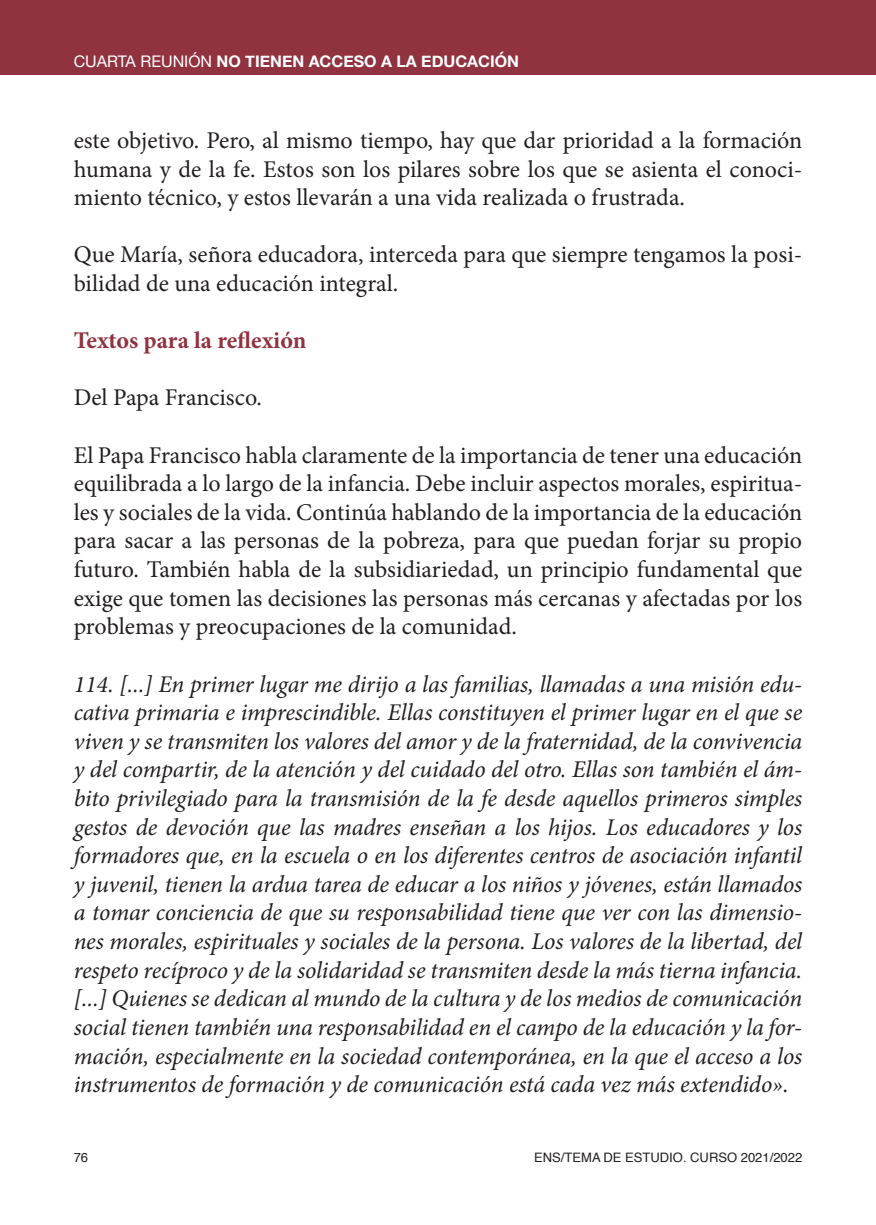
<style>
.page{position:relative;width:876px;height:1225px;background:#fff}
.page>*{position:absolute;margin:0;border:0;box-sizing:border-box;transform-origin:0 0}
.t1{font:italic 24px/28.6px "Minion Pro";letter-spacing:-.005em;color:#231f20;text-align:justify}
.t2{font:24px/28.6px "Minion Pro";color:#231f20;text-align:justify}
.t3{font:700 24px "Minion Pro";letter-spacing:-.005em;color:#913240}
.t4{font:700 16px "Helvetica Neue";color:#fff}
.t5{font:13px "Helvetica";color:#231f20}
.s1{font-weight:400}
</style>
<div class="page">
<div style="left:859px;top:0;width:17px;height:75px;background:#913240"></div>
<div style="left:0;top:0;width:859px;height:75px;background:#913240"></div>
<p class="t4" style="left:74px;top:49px;width:447px"><span class="s1">CUARTA REUNIÓN</span> NO TIENEN ACCESO A LA EDUCACIÓN</p>
<p class="t2" style="left:74px;top:126px;width:730px">este objetivo. Pero, al mismo tiempo, hay que dar prioridad a la formación humana y de la fe. Estos son los pilares sobre los que se asienta el conoci&shy;miento técnico, y estos llevarán a una vida realizada o frustrada.</p>
<p class="t2" style="left:74px;top:240px;width:730px">Que María, señora educadora, interceda para que siempre tengamos la posi&shy;bilidad de una educación integral.</p>
<p class="t3" style="left:74px;top:323px;width:234px">Textos para la reflexión</p>
<p class="t2" style="left:74px;top:383px;width:190px">Del Papa Francisco.</p>
<p class="t2" style="left:74px;top:441px;width:730px">El Papa Francisco habla claramente de la importancia de tener una educación equilibrada a lo largo de la infancia. Debe incluir aspectos morales, espiritua&shy;les y sociales de la vida. Continúa hablando de la importancia de la educación para sacar a las personas de la pobreza, para que puedan forjar su propio futuro. También habla de la subsidiariedad, un principio fundamental que exige que tomen las decisiones las personas más cercanas y afectadas por los problemas y preocupaciones de la comunidad.</p>
<p class="t1" style="left:74px;top:669px;width:730px">114. [...] En primer lugar me dirijo a las familias, llamadas a una misión edu&shy;cativa primaria e imprescindible. Ellas constituyen el primer lugar en el que se viven y se transmiten los valores del amor y de la fraternidad, de la convivencia y del compartir, de la atención y del cuidado del otro. Ellas son también el ám&shy;bito privilegiado para la transmisión de la fe desde aquellos primeros simples gestos de devoción que las madres enseñan a los hijos. Los educadores y los formadores que, en la escuela o en los diferentes centros de asociación infantil y juvenil, tienen la ardua tarea de educar a los niños y jóvenes, están llamados a tomar conciencia de que su responsabilidad tiene que ver con las dimensio&shy;nes morales, espirituales y sociales de la persona. Los valores de la libertad, del respeto recíproco y de la solidaridad se transmiten desde la más tierna infancia. [...] Quienes se dedican al mundo de la cultura y de los medios de comunicación social tienen también una responsabilidad en el campo de la educación y la for&shy;mación, especialmente en la sociedad contemporánea, en la que el acceso a los instrumentos de formación y de comunicación está cada vez más extendido».</p>
<p class="t5" style="left:74px;top:1147px;width:16px">76</p>
<p class="t5" style="left:534px;top:1147px;width:270px">ENS/TEMA DE ESTUDIO. CURSO 2021/2022</p>
</div>
